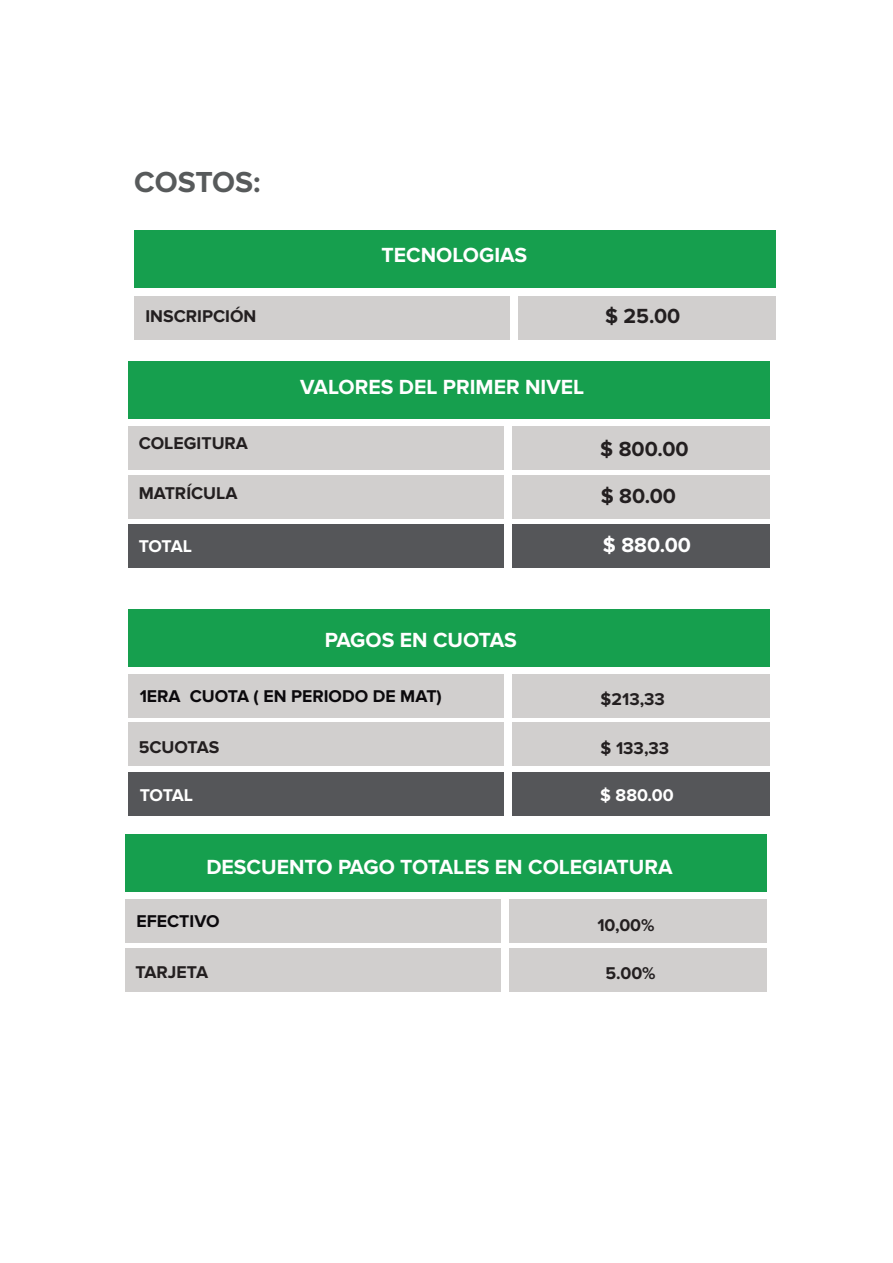
<style>
.page{position:relative;width:893px;height:1263px;background:#fff}
.page>*{position:absolute;margin:0;border:0;box-sizing:border-box;transform-origin:0 0}
.t1{font:700 30px "Proxima Nova A";color:#575a5b}
.t2{font:700 21.15px "Proxima Nova";color:#fff}
.t3{font:700 21.15px "Proxima Nova";color:#231f20}
.t4{font:700 17.7px "Proxima Nova";color:#231f20}
.t5{font:700 17.7px "Proxima Nova";color:#0b090c}
.t6{font:700 17.7px "Proxima Nova";letter-spacing:-.025em;color:#fff}
</style>
<div class="page">
<div style="left:134px;top:230px;width:641px;height:58px;background:#169f4e"></div>
<div style="left:128px;top:609px;width:642px;height:57px;background:#169f4e"></div>
<div style="left:128px;top:361px;width:642px;height:57px;background:#169f4e"></div>
<div style="left:134px;top:296px;width:376px;height:43px;background:#d1cfce"></div>
<div style="left:128px;top:427px;width:376px;height:43px;background:#d1cfce"></div>
<div style="left:128px;top:476px;width:376px;height:43px;background:#d1cfce"></div>
<div style="left:128px;top:525px;width:376px;height:43px;background:#555659"></div>
<div style="left:128px;top:674px;width:376px;height:43px;background:#d1cfce"></div>
<div style="left:128px;top:722px;width:376px;height:44px;background:#d1cfce"></div>
<div style="left:128px;top:773px;width:376px;height:43px;background:#555659"></div>
<div style="left:518px;top:296px;width:257px;height:43px;background:#d1cfce"></div>
<div style="left:512px;top:427px;width:258px;height:43px;background:#d1cfce"></div>
<div style="left:512px;top:476px;width:258px;height:43px;background:#d1cfce"></div>
<div style="left:512px;top:524px;width:258px;height:44px;background:#555659"></div>
<div style="left:512px;top:674px;width:258px;height:43px;background:#d1cfce"></div>
<div style="left:512px;top:722px;width:258px;height:44px;background:#d1cfce"></div>
<div style="left:512px;top:773px;width:258px;height:43px;background:#555659"></div>
<div style="left:125px;top:835px;width:642px;height:57px;background:#169f4e"></div>
<div style="left:125px;top:900px;width:376px;height:43px;background:#d1cfce"></div>
<div style="left:125px;top:948px;width:376px;height:43px;background:#d1cfce"></div>
<div style="left:509px;top:900px;width:258px;height:43px;background:#d1cfce"></div>
<div style="left:509px;top:948px;width:258px;height:43px;background:#d1cfce"></div>
<h1 class="t1" style="left:134px;top:165px;width:128px">COSTOS:</h1>
<p class="t2" style="left:381px;top:243px;width:147px">TECNOLOGIAS</p>
<p class="t4" style="left:145px;top:306px;width:112px">INSCRIPCIÓN</p>
<p class="t3" style="left:605px;top:304px;width:77px">$ 25.00</p>
<p class="t4" style="left:139px;top:433px;width:111px">COLEGITURA</p>
<p class="t4" style="left:139px;top:483px;width:100px">MATRÍCULA</p>
<p class="t6" style="left:139px;top:536px;width:55px">TOTAL</p>
<p class="t2" style="left:300px;top:375px;width:286px">VALORES DEL PRIMER NIVEL</p>
<p class="t3" style="left:600px;top:437px;width:90px">$ 800.00</p>
<p class="t3" style="left:601px;top:484px;width:77px">$ 80.00</p>
<p class="t2" style="left:603px;top:532px;width:90px">$ 880.00</p>
<p class="t2" style="left:325px;top:628px;width:194px">PAGOS EN CUOTAS</p>
<p class="t5" style="left:140px;top:685px;width:304px">1ERA CUOTA ( EN PERIODO DE MAT)</p>
<p class="t4" style="left:139px;top:737px;width:82px">5CUOTAS</p>
<p class="t4" style="left:601px;top:738px;width:70px">$ 133,33</p>
<p class="t4" style="left:601px;top:689px;width:66px">$213,33</p>
<p class="t6" style="left:140px;top:784px;width:55px">TOTAL</p>
<p class="t6" style="left:600px;top:784px;width:75px">$ 880.00</p>
<p class="t2" style="left:206px;top:854px;width:468px">DESCUENTO PAGO TOTALES EN COLEGIATURA</p>
<p class="t5" style="left:136px;top:911px;width:85px">EFECTIVO</p>
<p class="t4" style="left:135px;top:962px;width:74px">TARJETA</p>
<p class="t4" style="left:605px;top:963px;width:52px">5.00%</p>
<p class="t4" style="left:597px;top:915px;width:59px">10,00%</p>
</div>
